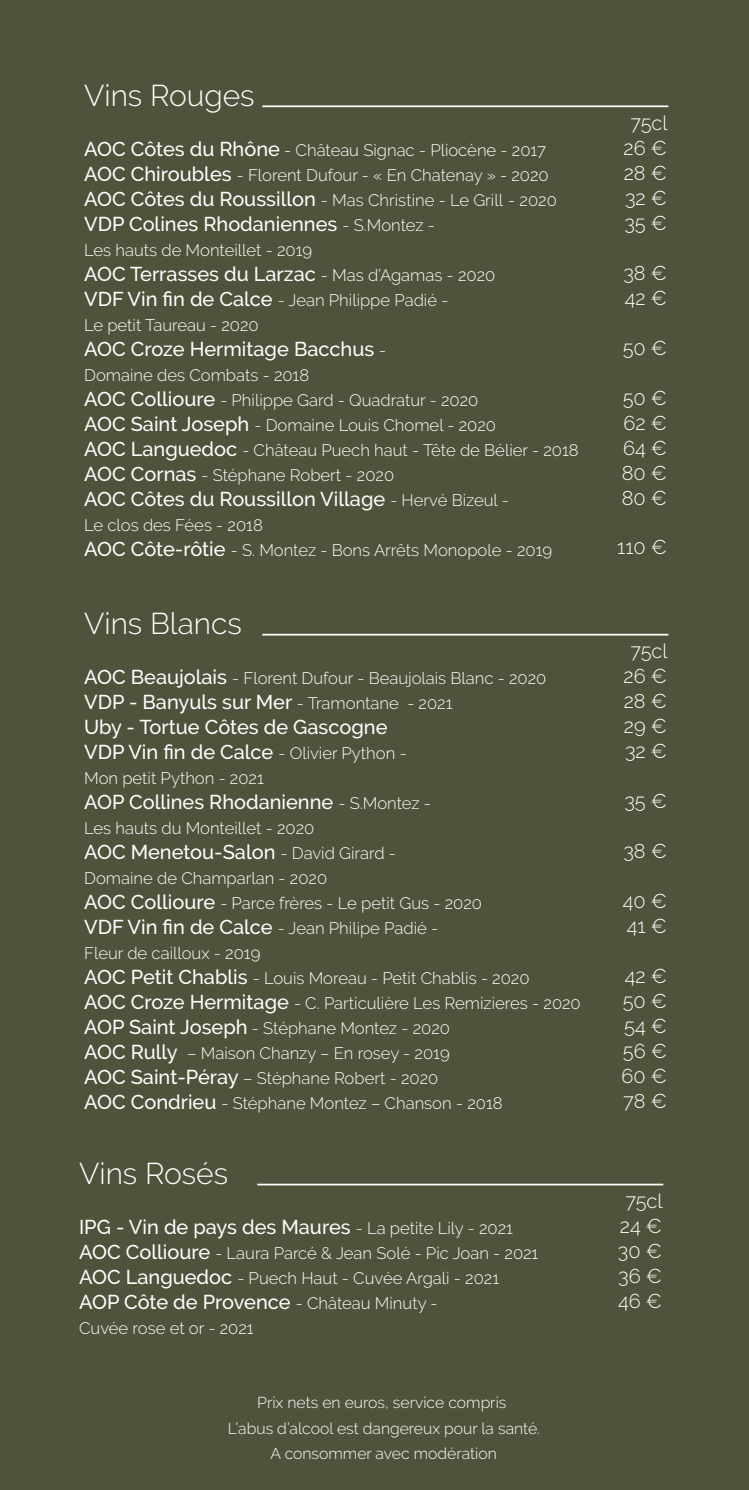
<style>
.page{position:relative;width:749px;height:1490px;background:#fff}
.page>*{position:absolute;margin:0;border:0;box-sizing:border-box;transform-origin:0 0}
.t1{font:300 29.93px "Raleway";color:#fff}
.t2{font:500 19.95px/25px "Raleway";color:#fff}
.t3{font:300 19.95px/25px "Raleway";color:#fff;text-align:center}
.t4{font:300 16.62px/25px "Raleway";color:#fff}
.t5{font:300 15.75px/25.4px "Raleway";color:#fff;text-align:center}
.s1{font-weight:500;font-size:19.95px}
.s2{font-weight:300;font-size:16.62px}
</style>
<div class="page">
<div style="left:0;top:0;width:748px;height:1489px;background:#50533b"></div>
<hr style="left:262px;top:105px;width:406px;height:2px;background:#fff">
<hr style="left:262px;top:633px;width:406px;height:2px;background:#fff">
<hr style="left:257px;top:1183px;width:406px;height:2px;background:#fff">
<h1 class="t1" style="left:84px;top:78px;width:172px">Vins Rouges</h1>
<p class="t4" style="left:84px;top:137px;width:474px"><span class="s1">AOC Côtes du Rhône</span> - Château Signac - Pliocène - 2017<br><span class="s1">AOC Chiroubles</span> - Florent Dufour - « En Chatenay » - 2020<br><span class="s1">AOC Côtes du Roussillon</span> - Mas Christine - Le Grill - 2020</p>
<p class="t2" style="left:84px;top:211px;width:352px">VDP Colines Rhodaniennes <span class="s2">- S.Montez -</span></p>
<p class="t4" style="left:84px;top:237px;width:229px">Les hauts de Monteillet - 2019</p>
<p class="t2" style="left:84px;top:261px;width:412px">AOC Terrasses du Larzac <span class="s2">- Mas d’Agamas - 2020</span></p>
<p class="t4" style="left:84px;top:287px;width:365px"><span class="s1">VDF Vin fin de Calce</span> - Jean Philippe Padié -<br>Le petit Taureau - 2020</p>
<p class="t2" style="left:84px;top:336px;width:303px">AOC Croze Hermitage Bacchus <span class="s2">-</span></p>
<p class="t4" style="left:84px;top:362px;width:495px">Domaine des Combats - 2018<br><span class="s1">AOC Collioure</span> - Philippe Gard - Quadratur - 2020<br><span class="s1">AOC Saint Joseph</span> - Domaine Louis Chomel - 2020<br><span class="s1">AOC Languedoc</span> - Château Puech haut - Tête de Bélier - 2018<br><span class="s1">AOC Cornas</span> - Stéphane Robert - 2020</p>
<p class="t2" style="left:84px;top:486px;width:426px">AOC Côtes du Roussillon Village <span class="s2">- Hervé Bizeul -</span></p>
<p class="t4" style="left:84px;top:512px;width:469px">Le clos des Fées - 2018<br><span class="s1">AOC Côte-rôtie</span> - S. Montez - Bons Arrêts Monopole - 2019</p>
<h1 class="t1" style="left:84px;top:606px;width:159px">Vins Blancs</h1>
<p class="t4" style="left:84px;top:666px;width:463px"><span class="s1">AOC Beaujolais</span> - Florent Dufour - Beaujolais Blanc - 2020</p>
<p class="t2" style="left:84px;top:689px;width:370px">VDP - Banyuls sur Mer <span class="s2">- Tramontane - 2021<br></span>Uby - Tortue Côtes de Gascogne<br>VDP Vin fin de Calce <span class="s2">- Olivier Python -</span></p>
<p class="t4" style="left:84px;top:765px;width:181px">Mon petit Python - 2021</p>
<p class="t2" style="left:84px;top:789px;width:348px">AOP Collines Rhodanienne <span class="s2">- S.Montez -</span></p>
<p class="t4" style="left:84px;top:815px;width:232px">Les hauts du Monteillet - 2020</p>
<p class="t2" style="left:84px;top:839px;width:313px">AOC Menetou-Salon <span class="s2">- David Girard -</span></p>
<p class="t4" style="left:84px;top:865px;width:498px">Domaine de Champarlan - 2020<br><span class="s1">AOC Collioure</span> - Parce frères - Le petit Gus - 2020<br><span class="s1">VDF Vin fin de Calce</span> - Jean Philipe Padié -<br>Fleur de cailloux - 2019<br><span class="s1">AOC Petit Chablis</span> - Louis Moreau - Petit Chablis - 2020<br><span class="s1">AOC Croze Hermitage</span> - C. Particulière Les Remizieres - 2020<br><span class="s1">AOP Saint Joseph</span> - Stéphane Montez - 2020<br><span class="s1">AOC Rully</span> – Maison Chanzy – En rosey - 2019<br><span class="s1">AOC Saint-Péray</span> – Stéphane Robert - 2020<br><span class="s1">AOC Condrieu</span> - Stéphane Montez – Chanson - 2018</p>
<h1 class="t1" style="left:79px;top:1156px;width:150px">Vins Rosés</h1>
<p class="t2" style="left:79px;top:1214px;width:435px">IPG - Vin de pays des Maures <span class="s2">- La petite Lily - 2021</span></p>
<p class="t4" style="left:79px;top:1240px;width:460px"><span class="s1">AOC Collioure</span> - Laura Parcé &amp; Jean Solé - Pic Joan - 2021<br><span class="s1">AOC Languedoc</span> - Puech Haut - Cuvée Argali - 2021</p>
<p class="t2" style="left:79px;top:1289px;width:360px">AOP Côte de Provence <span class="s2">- Château Minuty -</span></p>
<p class="t4" style="left:79px;top:1315px;width:176px">Cuvée rose et or - 2021</p>
<p class="t5" style="left:228px;top:1389px;width:313px">Prix nets en euros, service compris<br>L’abus d’alcool est dangereux pour la santé.<br>A consommer avec modération</p>
<p class="t3" style="left:623px;top:110px;width:45px">75cl<br>26 €<br>28 €<br>32 €<br>35 €</p>
<p class="t3" style="left:623px;top:260px;width:45px;text-align:left">38 €<br>42 €</p>
<p class="t3" style="left:622px;top:335px;width:46px">50 €</p>
<p class="t3" style="left:621px;top:385px;width:47px;text-align:justify">50 € 62 € 64 € 80 € 80 €</p>
<p class="t3" style="left:617px;top:535px;width:51px">110 €</p>
<p class="t3" style="left:623px;top:638px;width:45px">75cl<br>26 €<br>28 €<br>29 €<br>32 €</p>
<p class="t3" style="left:624px;top:788px;width:44px">35 €</p>
<p class="t3" style="left:623px;top:838px;width:45px">38 €</p>
<p class="t3" style="left:622px;top:888px;width:46px;text-align:left">40 €<br>41 €</p>
<p class="t3" style="left:621px;top:963px;width:47px;text-align:justify">42 € 50 € 54 € 56 € 60 € 78 €</p>
<p class="t3" style="left:617px;top:1188px;width:46px">75cl<br>24 €<br>30 €<br>36 €<br>46 €</p>
</div>
